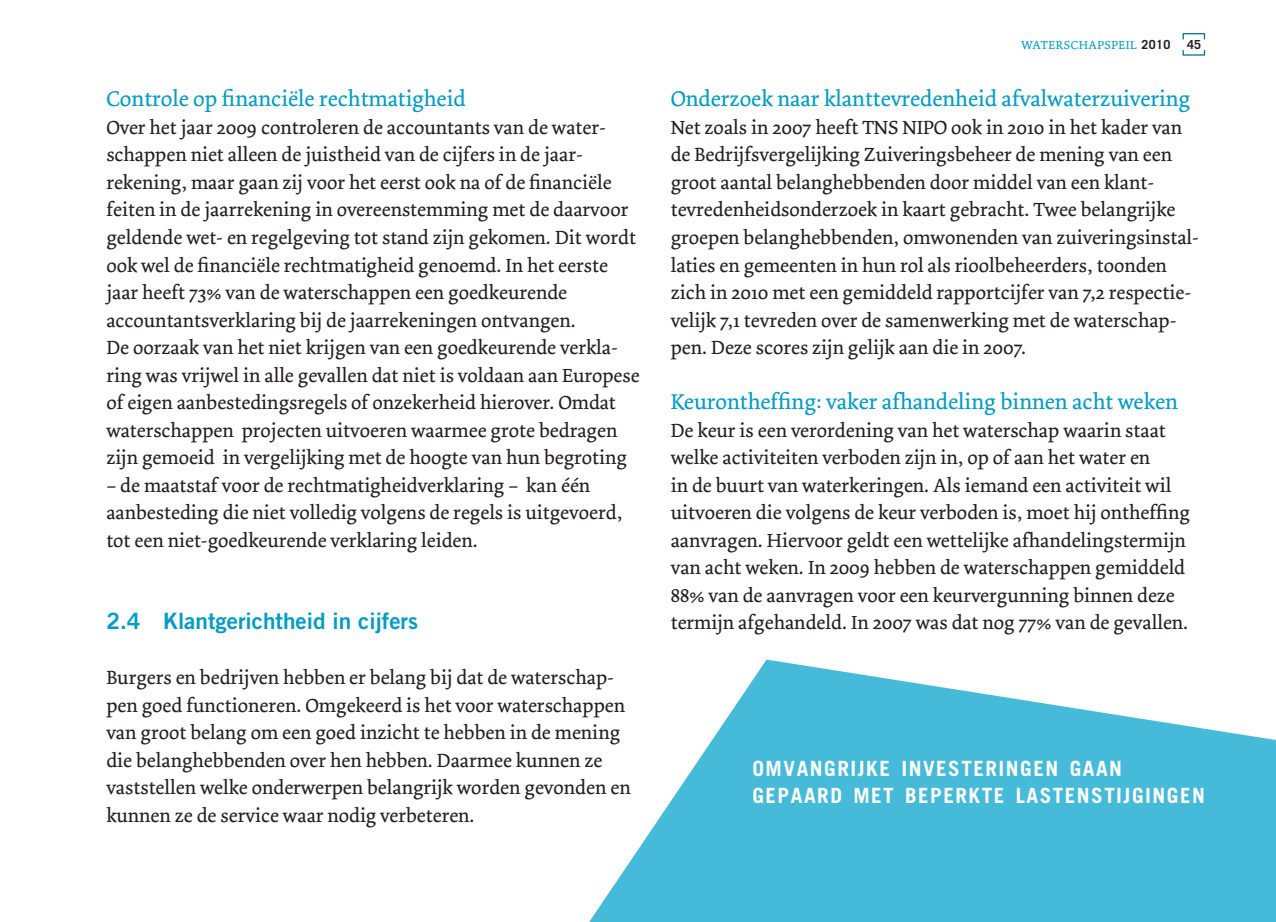
<style>
.page{position:relative;width:1276px;height:922px;background:#fff}
.page>*{position:absolute;margin:0;border:0;box-sizing:border-box;transform-origin:0 0}
.t1{font:22.5px "Dolly";color:#009bc6}
.t2{font:22.5px "Trade Gothic LT Std Bd 2";color:#009bc6}
.t3{font:700 21px/27.5px "Trade Gothic LT Std";letter-spacing:.07em;color:#fff}
.t4{font:20px/27.5px "Dolly";color:#231f20}
.t5{font:700 12.5px "Trade Gothic LT Std";color:#231f20}
.t6{font:12.25px "Dolly";letter-spacing:.045em;color:#009bc6}
.s1{font-family:"Trade Gothic LT Std";font-weight:700;font-size:12.5px;color:#231f20}
</style>
<div class="page">
<svg style="left:590px;top:659px;width:686px;height:262px;fill:#45bad9"></svg>
<svg style="left:1182px;top:33px;width:23px;height:23px"></svg>
<p class="t1" style="left:106px;top:86px;width:361px">Controle op financiële rechtmatigheid</p>
<p class="t4" style="left:106px;top:114px;width:535px">Over het jaar 2009 controleren de accountants van de water&shy;schappen niet alleen de juistheid van de cijfers in de jaar&shy;rekening, maar gaan zij voor het eerst ook na of de financiële feiten in de jaarrekening in overeenstemming met de daarvoor geldende wet- en regelgeving tot stand zijn gekomen. Dit wordt ook wel de financiële rechtmatigheid genoemd. In het eerste jaar heeft 73% van de waterschappen een goedkeurende accountantsverklaring bij de jaarrekeningen ontvangen.<br>De oorzaak van het niet krijgen van een goedkeurende verkla&shy;ring was vrijwel in alle gevallen dat niet is voldaan aan Europese of eigen aanbestedingsregels of onzekerheid hierover. Omdat waterschappen projecten uitvoeren waarmee grote bedragen zijn gemoeid in vergelijking met de hoogte van hun begroting</p>
<p class="t4" style="left:106px;top:471px;width:517px">– de maatstaf voor de rechtmatigheidverklaring – kan één aanbesteding die niet volledig volgens de regels is uitgevoerd, tot een niet-goedkeurende verklaring leiden.</p>
<p class="t2" style="left:106px;top:607px;width:313px">2.4 Klantgerichtheid in cijfers</p>
<p class="t4" style="left:106px;top:664px;width:526px">Burgers en bedrijven hebben er belang bij dat de waterschap&shy;pen goed functioneren. Omgekeerd is het voor waterschappen van groot belang om een goed inzicht te hebben in de mening die belanghebbenden over hen hebben. Daarmee kunnen ze vaststellen welke onderwerpen belangrijk worden gevonden en kunnen ze de service waar nodig verbeteren.</p>
<p class="t6" style="left:1021px;top:37px;width:151px">WATERSCHAPSPEIL <span class="s1">2010</span></p>
<p class="t5" style="left:1187px;top:37px;width:15px">45</p>
<p class="t1" style="left:671px;top:86px;width:521px">Onderzoek naar klanttevredenheid afvalwaterzuivering</p>
<p class="t4" style="left:671px;top:114px;width:530px">Net zoals in 2007 heeft TNS NIPO ook in 2010 in het kader van de Bedrijfsvergelijking Zuiveringsbeheer de mening van een groot aantal belanghebbenden door middel van een klant&shy;tevredenheidsonderzoek in kaart gebracht. Twee belangrijke groepen belanghebbenden, omwonenden van zuiveringsinstal&shy;laties en gemeenten in hun rol als rioolbeheerders, toonden zich in 2010 met een gemiddeld rapportcijfer van 7,2 respectie&shy;velijk 7,1 tevreden over de samenwerking met de waterschap&shy;pen. Deze scores zijn gelijk aan die in 2007.</p>
<p class="t1" style="left:671px;top:388px;width:509px">Keurontheffing: vaker afhandeling binnen acht weken</p>
<p class="t4" style="left:671px;top:416px;width:521px">De keur is een verordening van het waterschap waarin staat welke activiteiten verboden zijn in, op of aan het water en<br>in de buurt van waterkeringen. Als iemand een activiteit wil uitvoeren die volgens de keur verboden is, moet hij ontheffing aanvragen. Hiervoor geldt een wettelijke afhandelingstermijn van acht weken. In 2009 hebben de waterschappen gemiddeld 88% van de aanvragen voor een keurvergunning binnen deze termijn afgehandeld. In 2007 was dat nog 77% van de gevallen.</p>
<p class="t3" style="left:752px;top:754px;width:454px">OMVANGRIJKE INVESTERINGEN GAAN<br>GEPAARD MET BEPERKTE LASTENSTIJGINGEN</p>
</div>
